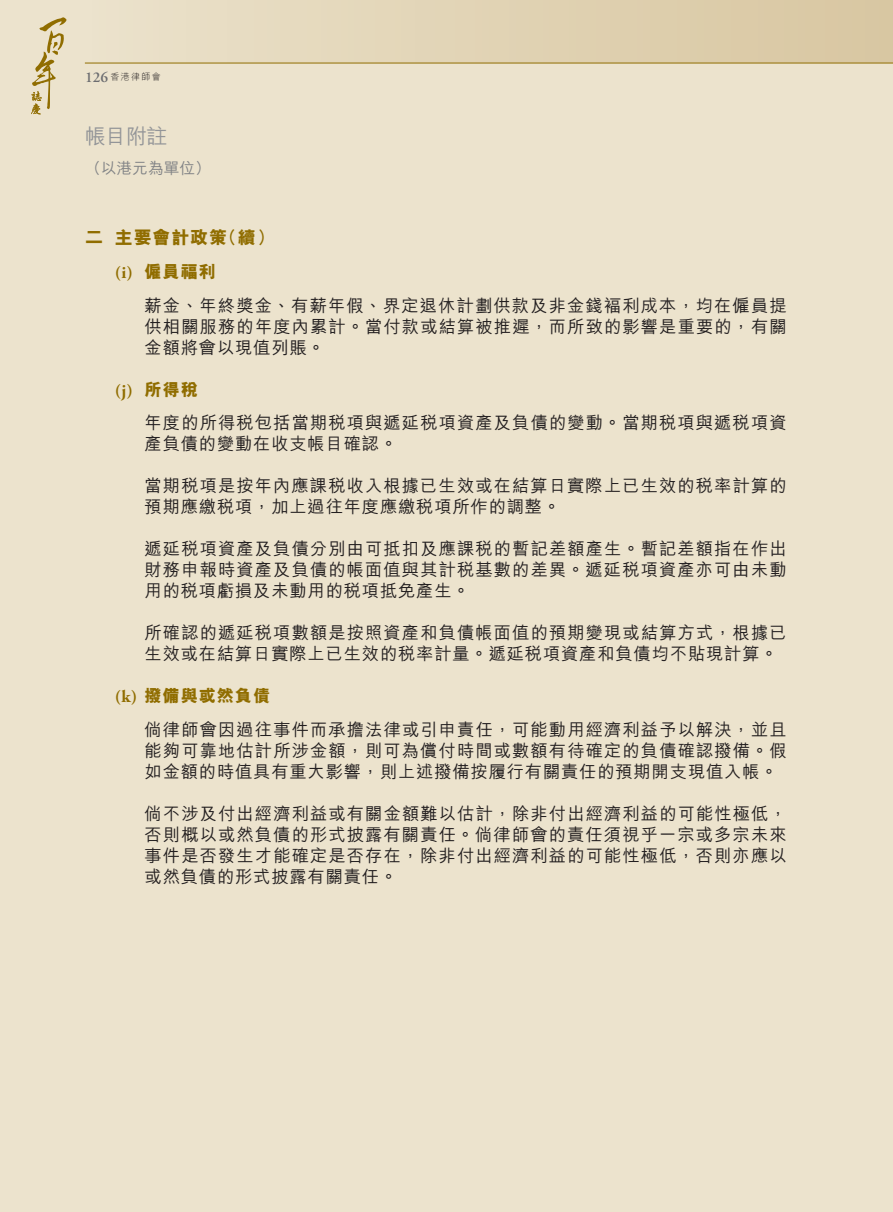
<style>
.page{position:relative;width:893px;height:1212px;background:#ece3cd}
.page>*{position:absolute;margin:0;border:0;box-sizing:border-box;transform-origin:0 0}
.t1{font:500 21px "M Hei HK";color:#939598}
.t2{font:800 18px "M Hei HK";letter-spacing:.05em;color:#906d00}
.t3{font:500 17.25px/21px "M Hei HK";letter-spacing:.065em;color:#231f20}
.t4{font:500 15.75px "M Hei HK";color:#808285}
.t5{font:300 9px "M Hei HK";letter-spacing:.15em;color:#231f20}
.s1{font-family:"Adobe Garamond Pro";font-weight:600;font-size:15px;color:#6c6d70}
.s2{font-family:"Adobe Garamond Pro";font-weight:700;color:#906d00}
.s3{font-weight:800;color:#906d00}
</style>
<div class="page">
<div style="left:85px;top:0;width:808px;height:63px;background:linear-gradient(to right,#ebe1cb,#d8c6a0)"></div>
<svg style="left:31px;top:17px;width:36px;height:97px"></svg>
<hr style="left:85px;top:63px;width:808px;height:1px;background:#906d00">
<hr style="left:892px;top:0;width:1px;height:63px;background:#d8c6a2">
<p class="t5" style="left:85px;top:71px;width:77px"><span class="s1">126</span> 香港律師會</p>
<p class="t1" style="left:85px;top:121px;width:84px">帳目附註</p>
<p class="t4" style="left:85px;top:157px;width:127px">（以港元為單位）</p>
<p class="t2" style="left:85px;top:225px;width:191px">二 主要會計政策（續）</p>
<p class="t3" style="left:145px;top:253px;width:644px;line-height:33.8px;text-indent:-30px"><span class="s2">(i)</span> <span class="s3">僱員福利<br></span>薪金、年終獎金、有薪年假、界定退休計劃供款及非金錢褔利成本，均在僱員提</p>
<p class="t3" style="left:145px;top:314px;width:644px">供相關服務的年度內累計。當付款或結算被推遲，而所致的影響是重要的，有關金額將會以現值列賬。</p>
<p class="t3" style="left:145px;top:371px;width:644px;line-height:33.8px;text-indent:-30px"><span class="s2">(j)</span> <span class="s3">所得稅<br></span>年度的所得稅包括當期稅項與遞延稅項資產及負債的變動。當期稅項與遞稅項資</p>
<p class="t3" style="left:145px;top:432px;width:254px">產負債的變動在收支帳目確認。</p>
<p class="t3" style="left:145px;top:474px;width:644px">當期稅項是按年內應課稅收入根據已生效或在結算日實際上已生效的稅率計算的預期應繳稅項，加上過往年度應繳稅項所作的調整。</p>
<p class="t3" style="left:145px;top:537px;width:644px;text-align:justify">遞延稅項資產及負債分別由可抵扣及應課稅的暫記差額產生。暫記差額指在作出財務申報時資產及負債的帳面值與其計稅基數的差異。遞延稅項資產亦可由未動用的稅項虧損及未動用的稅項抵免產生。</p>
<p class="t3" style="left:145px;top:621px;width:644px">所確認的遞延稅項數額是按照資產和負債帳面值的預期變現或結算方式，根據已生效或在結算日實際上已生效的稅率計量。遞延稅項資產和負債均不貼現計算。</p>
<p class="t3" style="left:145px;top:678px;width:644px;line-height:33.8px;text-indent:-30px"><span class="s2">(k)</span> <span class="s3">撥備與或然負債<br></span>倘律師會因過往事件而承擔法律或引申責任，可能動用經濟利益予以解決，並且</p>
<p class="t3" style="left:145px;top:739px;width:644px">能夠可靠地估計所涉金額，則可為償付時間或數額有待確定的負債確認撥備。假如金額的時值具有重大影響，則上述撥備按履行有關責任的預期開支現值入帳。</p>
<p class="t3" style="left:145px;top:802px;width:644px;text-align:justify">倘不涉及付出經濟利益或有關金額難以估計，除非付出經濟利益的可能性極低，否則概以或然負債的形式披露有關責任。倘律師會的責任須視乎一宗或多宗未來事件是否發生才能確定是否存在，除非付出經濟利益的可能性極低，否則亦應以或然負債的形式披露有關責任。</p>
</div>
